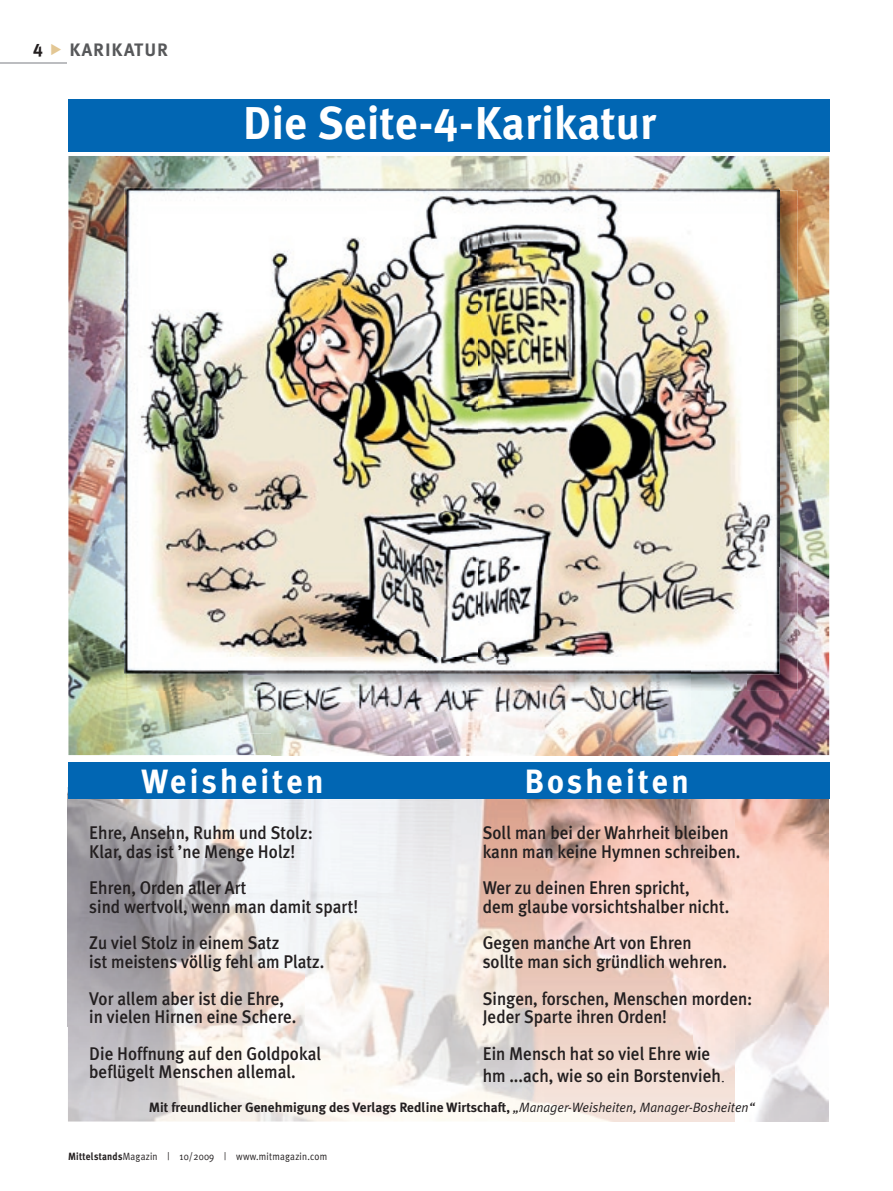
<style>
.page{position:relative;width:893px;height:1191px;background:#fff}
.page>*{position:absolute;margin:0;border:0;box-sizing:border-box;transform-origin:0 0}
.t1{font:700 45.9px "Meta Plus";letter-spacing:.005em;color:#fff}
.t2{font:700 33.6px "Meta Plus";letter-spacing:.1em;color:#fff;scale:.95 1}
.t3{font:500 18.3px/18.3px "Meta Plus";color:#231f20;scale:.93 1}
.t4{font:700 18px "Meta Plus";letter-spacing:.05em;color:#57585a}
.t5{font:18px "Meta Plus Bold Caps";color:#231f20}
.t6{font:700 13.5px "Meta Plus";color:#231f20}
.t7{font:10.5px "Meta Plus Normal";letter-spacing:.025em;color:#231f20;scale:.9 1}
.s1{font-family:"Times New Roman";font-weight:400}
.s2{font-family:"Meta Plus Normal";font-weight:400;font-style:italic}
.s3{font-family:"Meta Plus";font-weight:700}
</style>
<div class="page">
<hr style="left:0;top:63px;width:67px;height:1px;background:#bcbdc0">
<img style="left:68px;top:156px;width:101px;height:599px">
<img style="left:169px;top:156px;width:660px;height:49px">
<img style="left:779px;top:205px;width:50px;height:550px">
<img style="left:169px;top:691px;width:102px;height:64px">
<img style="left:678px;top:691px;width:101px;height:64px">
<img style="left:271px;top:733px;width:407px;height:22px">
<div style="left:68px;top:99px;width:761px;height:52px;background:#0166b3"></div>
<img style="left:68px;top:799px;width:455px;height:226px">
<img style="left:68px;top:1025px;width:455px;height:96px">
<img style="left:523px;top:799px;width:306px;height:322px">
<div style="left:68px;top:762px;width:761px;height:37px;background:#0166b3"></div>
<img style="left:746px;top:190px;width:51px;height:501px">
<img style="left:127px;top:674px;width:102px;height:17px">
<img style="left:691px;top:674px;width:55px;height:17px">
<img style="left:125px;top:188px;width:654px;height:48px">
<img style="left:125px;top:236px;width:2px;height:438px">
<img style="left:127px;top:190px;width:652px;height:484px">
<img style="left:229px;top:657px;width:462px;height:76px">
<img style="left:254px;top:682px;width:415px;height:30px">
<p class="t5" style="left:33px;top:40px;width:11px">4</p>
<p class="t4" style="left:70px;top:40px;width:100px">karikatur</p>
<h1 class="t1" style="left:243px;top:97px;width:415px">die seite-4-karikatur</h1>
<h2 class="t2" style="left:141px;top:762px;width:193px">weisheiten</h2>
<h2 class="t2" style="left:524px;top:762px;width:175px">Bosheiten</h2>
<p class="t3" style="left:89px;top:823px;width:242px">Ehre, Ansehn, Ruhm und Stolz:<br>Klar, das ist ’ne Menge Holz!</p>
<p class="t3" style="left:89px;top:878px;width:290px">Ehren, Orden aller Art<br>sind wertvoll, wenn man damit spart!</p>
<p class="t3" style="left:89px;top:933px;width:254px">Zu viel Stolz in einem Satz<br>ist meistens völlig fehl am Platz.</p>
<p class="t3" style="left:89px;top:989px;width:224px">Vor allem aber ist die Ehre, in vielen Hirnen eine Schere.</p>
<p class="t3" style="left:89px;top:1044px;width:251px">Die Hoffnung auf den Goldpokal beflügelt Menschen allemal.</p>
<p class="t3" style="left:483px;top:823px;width:279px">Soll man bei der Wahrheit bleiben kann man keine Hymnen schreiben.</p>
<p class="t3" style="left:483px;top:878px;width:267px">Wer zu deinen Ehren spricht,<br>dem glaube vorsichtshalber nicht.</p>
<p class="t3" style="left:483px;top:933px;width:264px">Gegen manche Art von Ehren sollte man sich gründlich wehren.</p>
<p class="t3" style="left:483px;top:989px;width:292px">Singen, forschen, Menschen morden:<br>Jeder Sparte ihren Orden!</p>
<p class="t3" style="left:483px;top:1042px;width:262px;line-height:22px">Ein Mensch hat so viel Ehre wie hm ...ach, wie so ein Borstenvieh<span class="s1">.</span></p>
<p class="t6" style="left:149px;top:1099px;width:607px">Mit freundlicher Genehmigung des Verlags redline wirtschaft, <span class="s2">„Manager-Weisheiten, Manager-Bosheiten“</span></p>
<p class="t7" style="left:68px;top:1150px;width:290px"><span class="s3">Mittelstands</span>Magazin | 10/2009 | www.mitmagazin.com</p>
</div>
